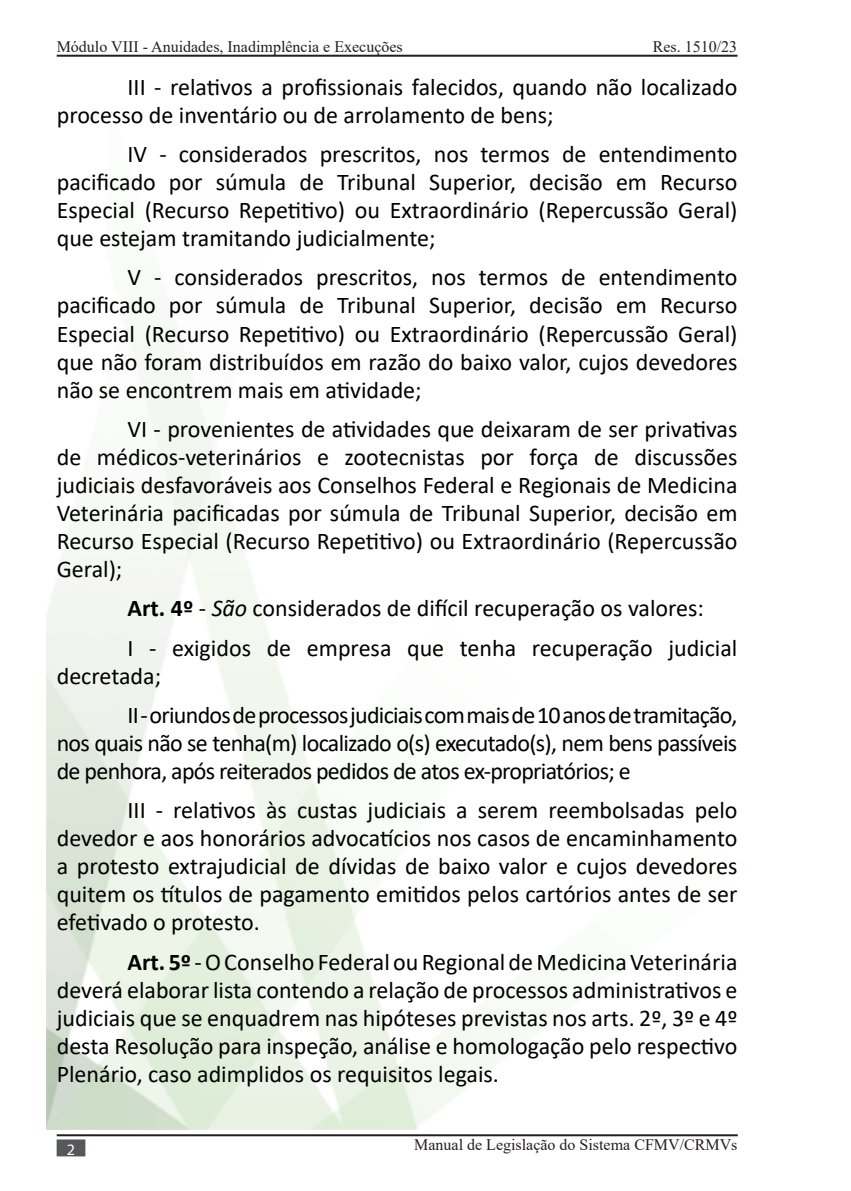
<style>
.page{position:relative;width:851px;height:1191px;background:#fff}
.page>*{position:absolute;margin:0;border:0;box-sizing:border-box;transform-origin:0 0}
.t1{font:24px/28px "Calibri";color:#000;text-align:justify}
.t2{font:16px "Times New Roman";color:#231f20}
.t3{font:16px "Myriad Pro";color:#fff}
.s1{font-weight:700}
.s2{font-style:italic}
</style>
<div class="page">
<hr style="left:57px;top:1134px;width:680px;height:2px;background:#231f20">
<hr style="left:57px;top:55px;width:680px;height:2px;background:#231f20">
<div style="left:57px;top:1139px;width:28px;height:17px;background:#57585a;border:2px solid #57585a"></div>
<p class="t2" style="left:57px;top:35px;width:347px">Módulo VIII - Anuidades, Inadimplência e Execuções</p>
<p class="t2" style="left:652px;top:35px;width:86px">Res. 1510/23</p>
<p class="t1" style="left:57px;top:72px;width:682px;text-indent:71px">III - relativos a profissionais falecidos, quando não localizado processo de inventário ou de arrolamento de bens;</p>
<p class="t1" style="left:57px;top:139px;width:682px;text-indent:71px">IV - considerados prescritos, nos termos de entendimento pacificado por súmula de Tribunal Superior, decisão em Recurso Especial (Recurso Repetitivo) ou Extraordinário (Repercussão Geral) que estejam tramitando judicialmente;</p>
<p class="t1" style="left:57px;top:263px;width:682px;text-indent:71px">V - considerados prescritos, nos termos de entendimento pacificado por súmula de Tribunal Superior, decisão em Recurso Especial (Recurso Repetitivo) ou Extraordinário (Repercussão Geral) que não foram distribuídos em razão do baixo valor, cujos devedores não se encontrem mais em atividade;</p>
<p class="t1" style="left:57px;top:414px;width:682px;text-indent:71px">VI - provenientes de atividades que deixaram de ser privativas de médicos-veterinários e zootecnistas por força de discussões judiciais desfavoráveis aos Conselhos Federal e Regionais de Medicina Veterinária pacificadas por súmula de Tribunal Superior, decisão em Recurso Especial (Recurso Repetitivo) ou Extraordinário (Repercussão Geral);</p>
<p class="t1" style="left:127px;top:593px;width:578px"><span class="s1">Art. 4º</span> - <span class="s2">São</span> considerados de difícil recuperação os valores:</p>
<p class="t1" style="left:57px;top:633px;width:682px;text-indent:71px">I - exigidos de empresa que tenha recuperação judicial decretada;</p>
<p class="t1" style="left:57px;top:700px;width:682px;text-indent:71px">II - oriundos de processos judiciais com mais de 10 anos de tramitação, nos quais não se tenha(m) localizado o(s) executado(s), nem bens passíveis de penhora, após reiterados pedidos de atos ex-propriatórios; e</p>
<p class="t1" style="left:57px;top:796px;width:682px;text-indent:71px">III - relativos às custas judiciais a serem reembolsadas pelo devedor e aos honorários advocatícios nos casos de encaminhamento a protesto extrajudicial de dívidas de baixo valor e cujos devedores quitem os títulos de pagamento emitidos pelos cartórios antes de ser efetivado o protesto.</p>
<p class="t1" style="left:57px;top:947px;width:682px;text-indent:71px"><span class="s1">Art. 5º</span> - O Conselho Federal ou Regional de Medicina Veterinária deverá elaborar lista contendo a relação de processos administrativos e judiciais que se enquadrem nas hipóteses previstas nos arts. 2º, 3º e 4º desta Resolução para inspeção, análise e homologação pelo respectivo Plenário, caso adimplidos os requisitos legais.</p>
<p class="t3" style="left:67px;top:1139px;width:10px">2</p>
<p class="t2" style="left:414px;top:1133px;width:325px">Manual de Legislação do Sistema CFMV/CRMVs</p>
</div>
